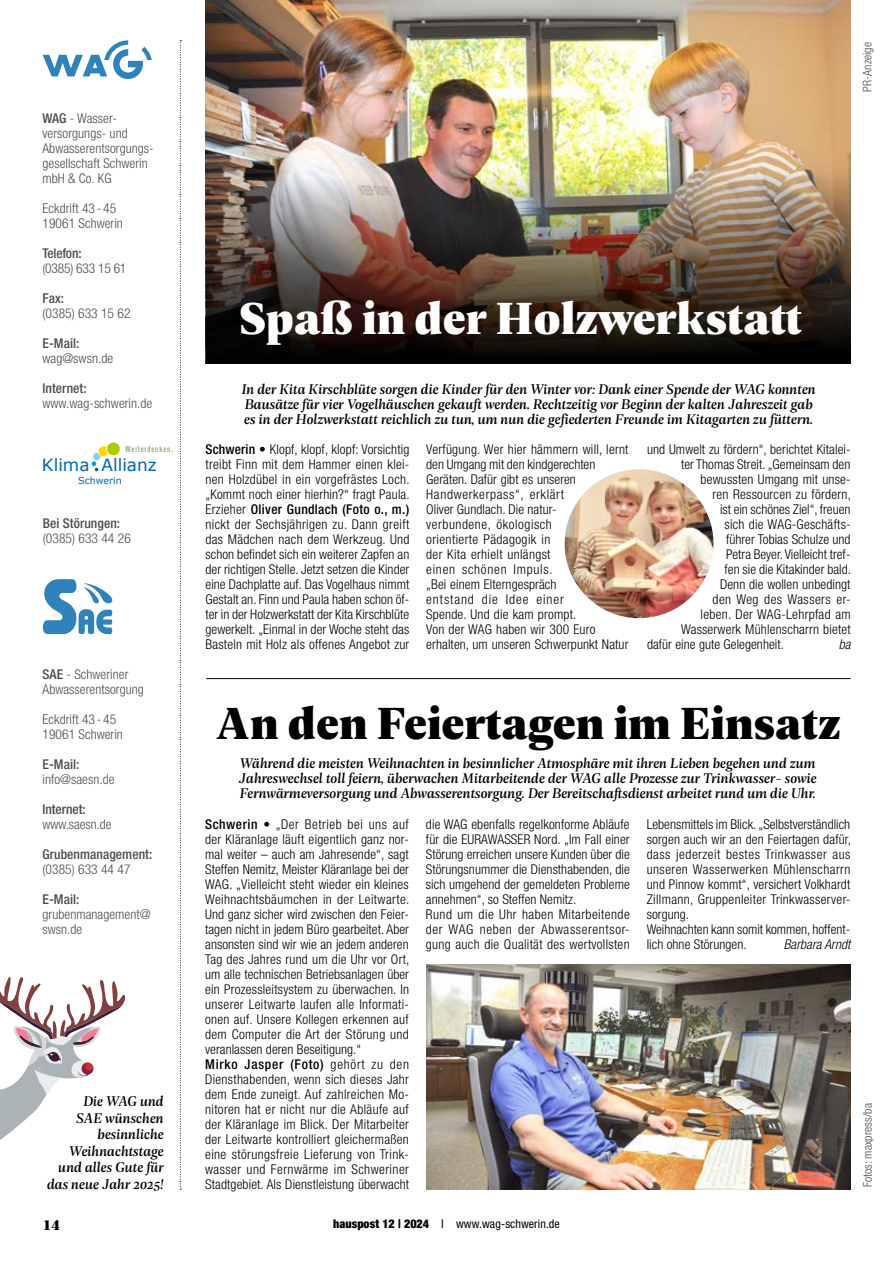
<style>
.page{position:relative;width:893px;height:1263px;background:#fff}
.page>*{position:absolute;margin:0;border:0;box-sizing:border-box;transform-origin:0 0}
.t1{font:900 48px "Geller Headline";letter-spacing:.005em;color:#000}
.t2{font:900 48px "Geller Headline";letter-spacing:.005em;color:#fff}
.t3{font:16.95px "Verdana";color:#0065b0}
.t4{font:italic 500 15px/16.5px "Geller Headline";letter-spacing:.005em;color:#000}
.t5{font:900 15px "Geller Headline";color:#000}
.t6{font:300 condensed 13.5px/15px "Helvetica Neue LT Std";letter-spacing:.015em;color:#000}
.t7{font:300 condensed 13.5px/15px "Helvetica Neue LT Std";letter-spacing:.005em;color:#4d4d4c}
.t8{font:500 condensed 13.5px "Helvetica Neue LT Std";letter-spacing:.005em;color:#4d4d4c}
.t9{font:300 condensed 13.5px "Helvetica Neue LT Std";letter-spacing:.035em;color:#000}
.t10{font:italic 300 condensed 13.5px "Helvetica Neue LT Std";letter-spacing:.005em;color:#000}
.t11{font:300 condensed 13.5px "Helvetica Neue LT Std";letter-spacing:-.015em;color:#4d4d4c}
.t12{font:500 condensed 13.5px "Helvetica Neue LT Std";letter-spacing:-.015em;color:#4d4d4c}
.t13{font:condensed 12px "Helvetica Neue LT Std";letter-spacing:.005em;color:#000}
.t14{font:300 condensed 12px "Helvetica Neue LT Std";letter-spacing:.005em;color:#4e4b44}
.t15{font:300 condensed 12px "Helvetica Neue LT Std";letter-spacing:.005em;color:#4d4d4c}
.t16{font:9.6px "Verdana";color:#0065b0}
.t17{font:8.55px "DIN Cond";letter-spacing:.1em;color:#408923}
.s1{font-weight:500}
.s2{font-family:"DIN Condensed";font-weight:700}
.s3{font-weight:900}
</style>
<div class="page">
<svg style="left:91px;top:446px;width:17px;height:26px"></svg>
<div style="left:107px;top:442px;width:13px;height:13px;background:#afca00;border-radius:50%"></div>
<svg style="left:43px;top:579px;width:69px;height:55px"></svg>
<svg style="left:43px;top:40px;width:109px;height:39px"></svg>
<svg style="left:180px;top:40px;width:1px;height:1150px"></svg>
<hr style="left:206px;top:678px;width:644px;height:1px;background:#000">
<img style="left:206px;top:0;width:644px;height:168px">
<img style="left:206px;top:168px;width:644px;height:196px">
<img style="left:565px;top:469px;width:148px;height:149px;border-radius:74px">
<img style="left:426px;top:965px;width:424px;height:224px">
<svg style="left:0;top:977px;width:126px;height:163px"></svg>
<p class="t7" style="left:43px;top:111px;width:111px"><span class="s1">WAG</span> - Wasser&shy;versorgungs- und<br>Abwasserentsorgungs&shy;gesellschaft Schwerin mbH &amp; Co. KG</p>
<p class="t7" style="left:43px;top:201px;width:82px">Eckdrift 43 - 45<br>19061 Schwerin</p>
<p class="t12" style="left:43px;top:245px;width:41px">Telefon:</p>
<p class="t11" style="left:43px;top:261px;width:85px">(0385) 633 15 61</p>
<p class="t8" style="left:43px;top:290px;width:23px">Fax:</p>
<p class="t7" style="left:43px;top:306px;width:90px">(0385) 633 15 62</p>
<p class="t8" style="left:43px;top:335px;width:38px">E-Mail:</p>
<p class="t7" style="left:43px;top:351px;width:72px">wag@swsn.de</p>
<p class="t8" style="left:43px;top:380px;width:46px">Internet:</p>
<p class="t7" style="left:43px;top:396px;width:111px">www.wag-schwerin.de</p>
<p class="t17" style="left:126px;top:444px;width:49px">Weiterdenken<span class="s2">.</span></p>
<p class="t3" style="left:42px;top:453px;width:116px">Klima Allianz</p>
<p class="t16" style="left:78px;top:474px;width:45px">Schwerin</p>
<p class="t8" style="left:43px;top:515px;width:79px">Bei Störungen:</p>
<p class="t7" style="left:43px;top:531px;width:90px">(0385) 633 44 26</p>
<p class="t7" style="left:43px;top:667px;width:103px"><span class="s1">SAE</span> - Schweriner<br>Abwasserentsorgung</p>
<p class="t7" style="left:43px;top:712px;width:82px">Eckdrift 43 - 45<br>19061 Schwerin</p>
<p class="t8" style="left:43px;top:756px;width:38px">E-Mail:</p>
<p class="t7" style="left:43px;top:772px;width:74px">info@saesn.de</p>
<p class="t8" style="left:43px;top:801px;width:45px">Internet:</p>
<p class="t7" style="left:43px;top:817px;width:70px">www.saesn.de</p>
<p class="t8" style="left:43px;top:846px;width:111px">Grubenmanagement:</p>
<p class="t7" style="left:43px;top:862px;width:90px">(0385) 633 44 47</p>
<p class="t8" style="left:43px;top:891px;width:38px">E-Mail:</p>
<p class="t7" style="left:43px;top:907px;width:110px">grubenmanagement@ swsn.de</p>
<p class="t4" style="left:47px;top:1093px;width:118px;text-align:right">Die WAG und<br>SAE wünschen besinnliche<br>Weihnachtstage und alles Gute für das neue Jahr 2025!</p>
<h1 class="t2" style="left:239px;top:283px;width:564px">Spaß in der Holzwerkstatt</h1>
<p class="t4" style="left:242px;top:381px;width:575px;line-height:15px">In der Kita Kirschblüte sorgen die Kinder für den Winter vor: Dank einer Spende der WAG konnten<br>Bausätze für vier Vogelhäuschen gekauft werden. Rechtzeitig vor Beginn der kalten Jahreszeit gab es in der Holzwerkstatt reichlich zu tun, um nun die gefiederten Freunde im Kitagarten zu füttern.</p>
<p class="t6" style="left:205px;top:441px;width:206px;text-align:justify"><span class="s1">Schwerin •</span> Klopf, klopf, klopf: Vorsichtig treibt Finn mit dem Hammer einen klei&shy;nen Holzdübel in ein vorgefrästes Loch. „Kommt noch einer hierhin?“ fragt Paula.<br>Erzieher <span class="s1">Oliver Gundlach (Foto o., m.) </span>nickt der Sechsjährigen zu. Dann greift das Mädchen nach dem Werkzeug. Und schon befindet sich ein weiterer Zapfen an der richtigen Stelle. Jetzt setzen die Kinder eine Dachplatte auf. Das Vogelhaus nimmt Gestalt an. Finn und Paula haben schon öf&shy;ter in der Holzwerkstatt der Kita Kirschblüte gewerkelt. „Einmal in der Woche steht das Basteln mit Holz als offenes Angebot zur</p>
<p class="t6" style="left:426px;top:441px;width:204px">Verfügung. Wer hier hämmern will, lernt den Umgang mit den kindgerechten<br>Geräten. Dafür gibt es unseren<br>Handwerkerpass“, erklärt<br>Oliver Gundlach. Die natur-<br>verbundene, ökologisch<br>orientierte Pädagogik in<br>der Kita erhielt unlängst<br>einen schönen Impuls.<br>„Bei einem Elterngespräch<br>entstand die Idee einer<br>Spende. Und die kam prompt.<br>Von der WAG haben wir 300 Euro erhalten, um unseren Schwerpunkt Natur</p>
<p class="t6" style="left:647px;top:441px;width:205px">und Umwelt zu fördern“, berichtet Kitalei-</p>
<p class="t6" style="left:681px;top:456px;width:171px">ter Thomas Streit. „Gemeinsam den</p>
<p class="t6" style="left:700px;top:471px;width:151px">bewussten Umgang mit unse-</p>
<p class="t6" style="left:712px;top:486px;width:140px">ren Ressourcen zu fördern,</p>
<p class="t6" style="left:720px;top:501px;width:132px">ist ein schönes Ziel“, freuen</p>
<p class="t6" style="left:724px;top:516px;width:127px">sich die WAG-Geschäfts-</p>
<p class="t6" style="left:726px;top:531px;width:126px">führer Tobias Schulze und</p>
<p class="t6" style="left:726px;top:546px;width:126px">Petra Beyer. Vielleicht tref-</p>
<p class="t6" style="left:724px;top:561px;width:128px">fen sie die Kitakinder bald.</p>
<p class="t6" style="left:720px;top:576px;width:132px">Denn die wollen unbedingt</p>
<p class="t9" style="left:712px;top:591px;width:139px">den Weg des Wassers er-</p>
<p class="t6" style="left:700px;top:606px;width:152px">leben. Der WAG-Lehrpfad am</p>
<p class="t6" style="left:681px;top:621px;width:171px">Wasserwerk Mühlenscharrn bietet</p>
<p class="t6" style="left:647px;top:636px;width:138px">dafür eine gute Gelegenheit.</p>
<p class="t10" style="left:839px;top:636px;width:13px">ba</p>
<h1 class="t1" style="left:216px;top:688px;width:626px">An den Feiertagen im Einsatz</h1>
<p class="t4" style="left:239px;top:755px;width:579px;line-height:15px;text-align:justify">Während die meisten Weihnachten in besinnlicher Atmosphäre mit ihren Lieben begehen und zum Jahreswechsel toll feiern, überwachen Mitarbeitende der WAG alle Prozesse zur Trinkwasser- sowie Fernwärmeversorgung und Abwasserentsorgung. Der Bereitschaftsdienst arbeitet rund um die Uhr.</p>
<p class="t6" style="left:205px;top:816px;width:206px"><span class="s1">Schwerin •</span> „Der Betrieb bei uns auf der Kläranlage läuft eigentlich ganz nor&shy;mal weiter – auch am Jahresende“, sagt Steffen Nemitz, Meister Kläranlage bei der WAG. „Vielleicht steht wieder ein kleines Weihnachtsbäumchen in der Leitwarte.<br>Und ganz sicher wird zwischen den Feier&shy;tagen nicht in jedem Büro gearbeitet. Aber ansonsten sind wir wie an jedem anderen Tag des Jahres rund um die Uhr vor Ort, um alle technischen Betriebsanlagen über ein Prozessleitsystem zu überwachen. In unserer Leitwarte laufen alle Informati&shy;onen auf. Unsere Kollegen erkennen auf dem Computer die Art der Störung und veranlassen deren Beseitigung.“<br><span class="s1">Mirko Jasper (Foto)</span> gehört zu den Diensthabenden, wenn sich dieses Jahr dem Ende zuneigt. Auf zahlreichen Mo&shy;nitoren hat er nicht nur die Abläufe auf der Kläranlage im Blick. Der Mitarbeiter der Leitwarte kontrolliert gleichermaßen eine störungsfreie Lieferung von Trink&shy;wasser und Fernwärme im Schweriner Stadtgebiet. Als Dienstleistung überwacht</p>
<p class="t6" style="left:426px;top:816px;width:205px">die WAG ebenfalls regelkonforme Abläufe für die EURAWASSER Nord. „Im Fall einer Störung erreichen unsere Kunden über die Störungsnummer die Diensthabenden, die sich umgehend der gemeldeten Probleme annehmen“, so Steffen Nemitz.<br>Rund um die Uhr haben Mitarbeitende der WAG neben der Abwasserentsor&shy;gung auch die Qualität des wertvollsten</p>
<p class="t6" style="left:647px;top:816px;width:206px">Lebensmittels im Blick. „Selbstverständlich sorgen auch wir an den Feiertagen dafür, dass jederzeit bestes Trinkwasser aus unseren Wasserwerken Mühlenscharrn und Pinnow kommt“, versichert Volkhardt Zillmann, Gruppenleiter Trinkwasserver&shy;sorgung.<br>Weihnachten kann somit kommen, hoffent&shy;lich ohne Störungen.</p>
<p class="t10" style="left:784px;top:936px;width:68px">Barbara Arndt</p>
<p class="t5" style="left:43px;top:1214px;width:20px">14</p>
<p class="t13" style="left:333px;top:1216px;width:228px"><span class="s3">hauspost 12 | 2024</span> <span class="s1">|</span> www.wag-schwerin.de</p>
<p class="t15" style="left:860px;top:92px;width:51px;rotate:-90deg">PR-Anzeige</p>
<p class="t14" style="left:860px;top:1187px;width:85px;rotate:-90deg">Fotos: maxpress/ba</p>
</div>
